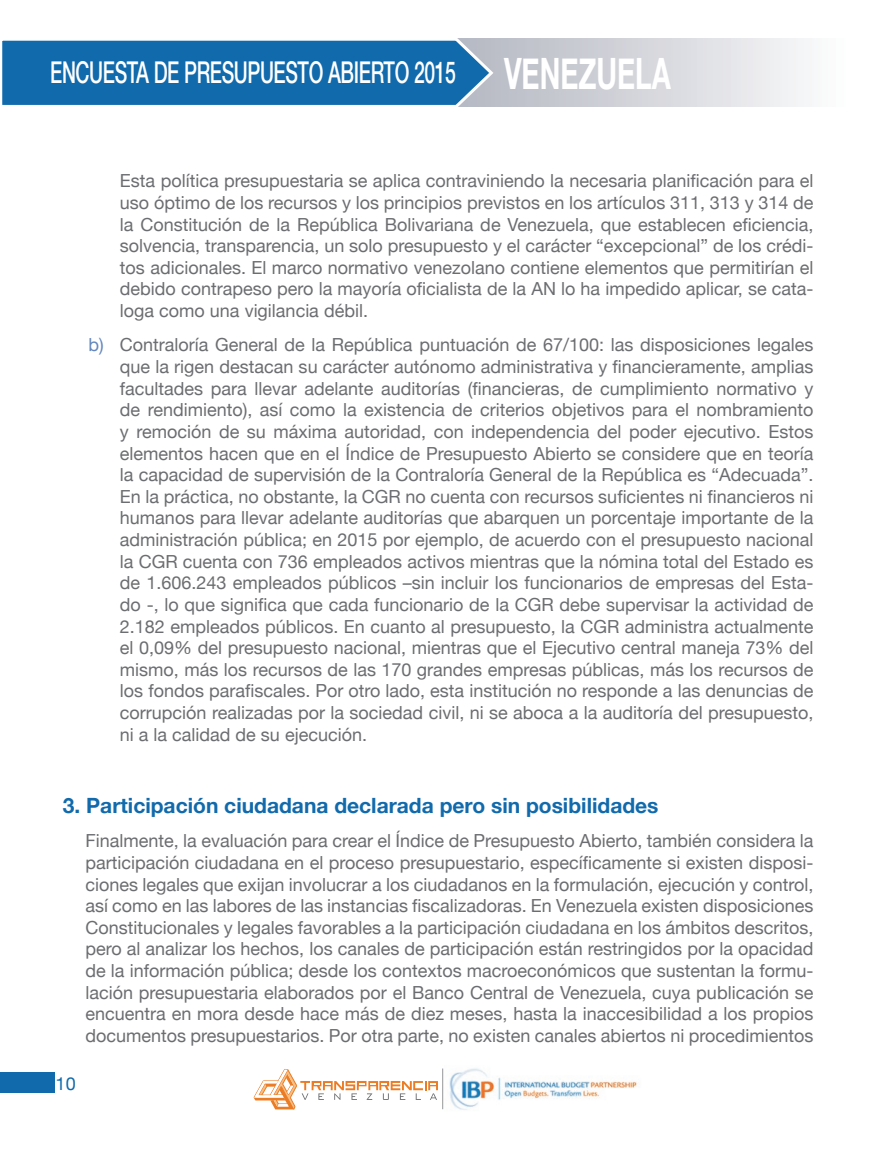
<style>
.page{position:relative;width:893px;height:1149px;background:#fff}
.page>*{position:absolute;margin:0;border:0;box-sizing:border-box;transform-origin:0 0}
.t1{font:500 30px "Helvetica Neue";letter-spacing:-.02em;color:#fff;scale:.65 1}
.t2{font:700 21px "Helvetica Neue";color:#116aac}
.t3{font:18px/21.6px "Helvetica Neue";color:#6c6d70;text-align:justify}
.t4{font:18px "Helvetica Neue";color:#116aac}
.s1{font-weight:700;font-size:43.2px}
.s2{color:#6387bf}
</style>
<div class="page">
<img style="left:449px;top:1068px;width:188px;height:42px">
<hr style="left:442px;top:1068px;width:1px;height:40px;background:#939598">
<svg style="left:254px;top:1069px;width:184px;height:40px"></svg>
<svg style="left:496px;top:39px;width:308px;height:68px;background:#d6d8dd"></svg>
<svg style="left:2px;top:38px;width:494px;height:69px;background:#2978b3"></svg>
<div style="left:0;top:1072px;width:54px;height:20px;background:#116aac"></div>
<h1 class="t1" style="left:50px;top:48px;width:956px">ENCUESTA DE PRESUPUESTO ABIERTO 2015 <span class="s1">VENEZUELA</span></h1>
<p class="t3" style="left:120px;top:171px;width:695px">Esta política presupuestaria se aplica contraviniendo la necesaria planificación para el uso óptimo de los recursos y los principios previstos en los artículos 311, 313 y 314 de la Constitución de la República Bolivariana de Venezuela, que establecen eficiencia, solvencia, transparencia, un solo presupuesto y el carácter “excepcional” de los crédi&shy;tos adicionales. El marco normativo venezolano contiene elementos que permitirían el debido contrapeso pero la mayoría oficialista de la AN lo ha impedido aplicar, se cata&shy;loga como una vigilancia débil.</p>
<p class="t3" style="left:120px;top:335px;width:695px;text-indent:-32px"><span class="s2">b)</span> Contraloría General de la República puntuación de 67/100: las disposiciones legales que la rigen destacan su carácter autónomo administrativa y financieramente, amplias facultades para llevar adelante auditorías (financieras, de cumplimiento normativo y de rendimiento), así como la existencia de criterios objetivos para el nombramiento y remoción de su máxima autoridad, con independencia del poder ejecutivo. Estos elementos hacen que en el Índice de Presupuesto Abierto se considere que en teoría la capacidad de supervisión de la Contraloría General de la República es “Adecuada”.<br>En la práctica, no obstante, la CGR no cuenta con recursos suficientes ni financieros ni humanos para llevar adelante auditorías que abarquen un porcentaje importante de la administración pública; en 2015 por ejemplo, de acuerdo con el presupuesto nacional la CGR cuenta con 736 empleados activos mientras que la nómina total del Estado es de 1.606.243 empleados públicos –sin incluir los funcionarios de empresas del Esta&shy;do -, lo que significa que cada funcionario de la CGR debe supervisar la actividad de 2.182 empleados públicos. En cuanto al presupuesto, la CGR administra actualmente el 0,09% del presupuesto nacional, mientras que el Ejecutivo central maneja 73% del mismo, más los recursos de las 170 grandes empresas públicas, más los recursos de los fondos parafiscales. Por otro lado, esta institución no responde a las denuncias de corrupción realizadas por la sociedad civil, ni se aboca a la auditoría del presupuesto, ni a la calidad de su ejecución.</p>
<p class="t2" style="left:63px;top:788px;width:597px">3. Participación ciudadana declarada pero sin posibilidades</p>
<p class="t3" style="left:85px;top:830px;width:729px">Finalmente, la evaluación para crear el Índice de Presupuesto Abierto, también considera la participación ciudadana en el proceso presupuestario, específicamente si existen disposi&shy;ciones legales que exijan involucrar a los ciudadanos en la formulación, ejecución y control, así como en las labores de las instancias fiscalizadoras. En Venezuela existen disposiciones Constitucionales y legales favorables a la participación ciudadana en los ámbitos descritos, pero al analizar los hechos, los canales de participación están restringidos por la opacidad de la información pública; desde los contextos macroeconómicos que sustentan la formu&shy;lación presupuestaria elaborados por el Banco Central de Venezuela, cuya publicación se encuentra en mora desde hace más de diez meses, hasta la inaccesibilidad a los propios documentos presupuestarios. Por otra parte, no existen canales abiertos ni procedimientos</p>
<p class="t4" style="left:56px;top:1069px;width:22px">10</p>
</div>
